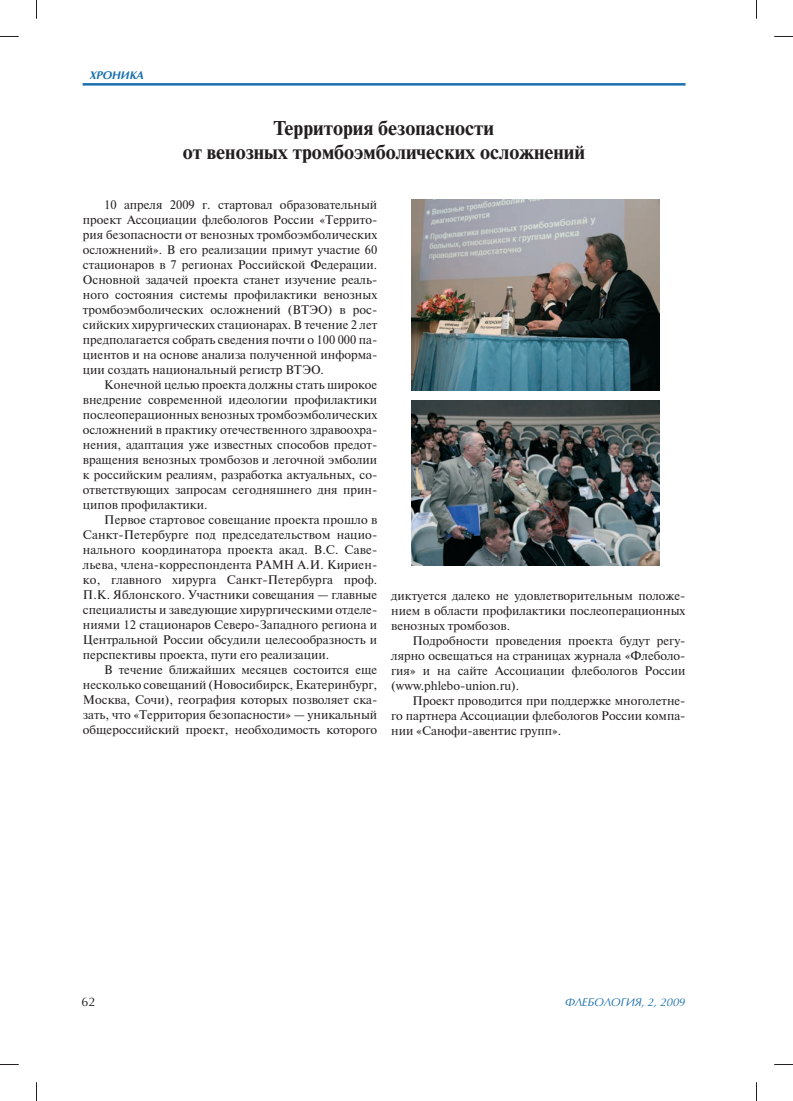
<style>
.page{position:relative;width:793px;height:1101px;background:#fff}
.page>*{position:absolute;margin:0;border:0;box-sizing:border-box;transform-origin:0 0}
.t1{font:700 20px/24px "Newton";color:#231f20;text-align:center}
.t2{font:12.5px/15px "Newton";color:#231f20;text-align:justify}
.t3{font:12.5px "Optima MS";color:#231f20}
.t4{font:italic 11.25px "Optima MS";color:#1f71af}
.t5{font:italic 700 11.25px "Optima MS";color:#1b71af}
</style>
<div class="page">
<hr style="left:83px;top:83px;width:602px;height:3px;background:#1b71af">
<img style="left:411px;top:200px;width:248px;height:191px">
<img style="left:411px;top:400px;width:248px;height:166px">
<svg style="left:0;top:36px;width:19px;height:1px"></svg>
<svg style="left:774px;top:36px;width:18px;height:1px"></svg>
<svg style="left:0;top:1064px;width:19px;height:1px"></svg>
<svg style="left:774px;top:1064px;width:18px;height:1px"></svg>
<svg style="left:36px;top:0;width:1px;height:19px"></svg>
<svg style="left:36px;top:1082px;width:1px;height:18px"></svg>
<svg style="left:756px;top:0;width:1px;height:19px"></svg>
<svg style="left:756px;top:1082px;width:1px;height:18px"></svg>
<p class="t5" style="left:90px;top:70px;width:56px">ХРОНИКА</p>
<h1 class="t1" style="left:183px;top:118px;width:403px">Территория безопасности<br>от венозных тромбоэмболических осложнений</h1>
<p class="t2" style="left:83px;top:198px;width:296px;text-indent:21px">10 апреля 2009 г. стартовал образовательный проект Ассоциации флебологов России «Террито&shy;рия безопасности от венозных тромбоэмболических осложнений». В его реализации примут участие 60 стационаров в 7 регионах Российской Федерации.<br>Основной задачей проекта станет изучение реаль&shy;ного состояния системы профилактики венозных тромбоэмболических осложнений (ВТЭО) в рос&shy;сийских хирургических стационарах. В течение 2 лет предполагается собрать сведения почти о 100 000 па&shy;циентов и на основе анализа полученной информа&shy;ции создать национальный регистр ВТЭО.</p>
<p class="t2" style="left:83px;top:378px;width:296px;text-indent:21px">Конечной целью проекта должны стать широкое внедрение современной идеологии профилактики послеоперационных венозных тромбоэмболических осложнений в практику отечественного здравоохра&shy;нения, адаптация уже известных способов предот&shy;вращения венозных тромбозов и легочной эмболии к российским реалиям, разработка актуальных, со&shy;ответствующих запросам сегодняшнего дня прин&shy;ципов профилактики.</p>
<p class="t2" style="left:83px;top:513px;width:296px;text-indent:21px">Первое стартовое совещание проекта прошло в Санкт-Петербурге под председательством нацио&shy;нального координатора проекта акад. В.С. Саве&shy;льева, члена-корреспондента РАМН А.И. Кириен&shy;ко, главного хирурга Санкт-Петербурга проф.<br>П.К. Яблонского. Участники совещания — главные специалисты и заведующие хирургическими отделе&shy;ниями 12 стационаров Северо-Западного региона и Центральной России обсудили целесообразность и перспективы проекта, пути его реализации.</p>
<p class="t2" style="left:83px;top:663px;width:296px;text-indent:21px">В течение ближайших месяцев состоится еще несколько совещаний (Новосибирск, Екатеринбург, Москва, Сочи), география которых позволяет ска&shy;зать, что «Территория безопасности» — уникальный общероссийский проект, необходимость которого</p>
<p class="t2" style="left:391px;top:589px;width:296px">диктуется далеко не удовлетворительным положе&shy;нием в области профилактики послеоперационных венозных тромбозов.</p>
<p class="t2" style="left:391px;top:634px;width:296px;text-indent:21px">Подробности проведения проекта будут регу&shy;лярно освещаться на страницах журнала «Флеболо&shy;гия» и на сайте Ассоциации флебологов России (www.phlebo-union.ru).</p>
<p class="t2" style="left:391px;top:694px;width:296px;text-indent:21px">Проект проводится при поддержке многолетне&shy;го партнера Ассоциации флебологов России компа&shy;нии «Санофи-авентис групп».</p>
<p class="t3" style="left:81px;top:996px;width:15px">62</p>
<p class="t4" style="left:564px;top:997px;width:122px">ФЛЕБОЛОГИЯ, 2, 2009</p>
</div>
